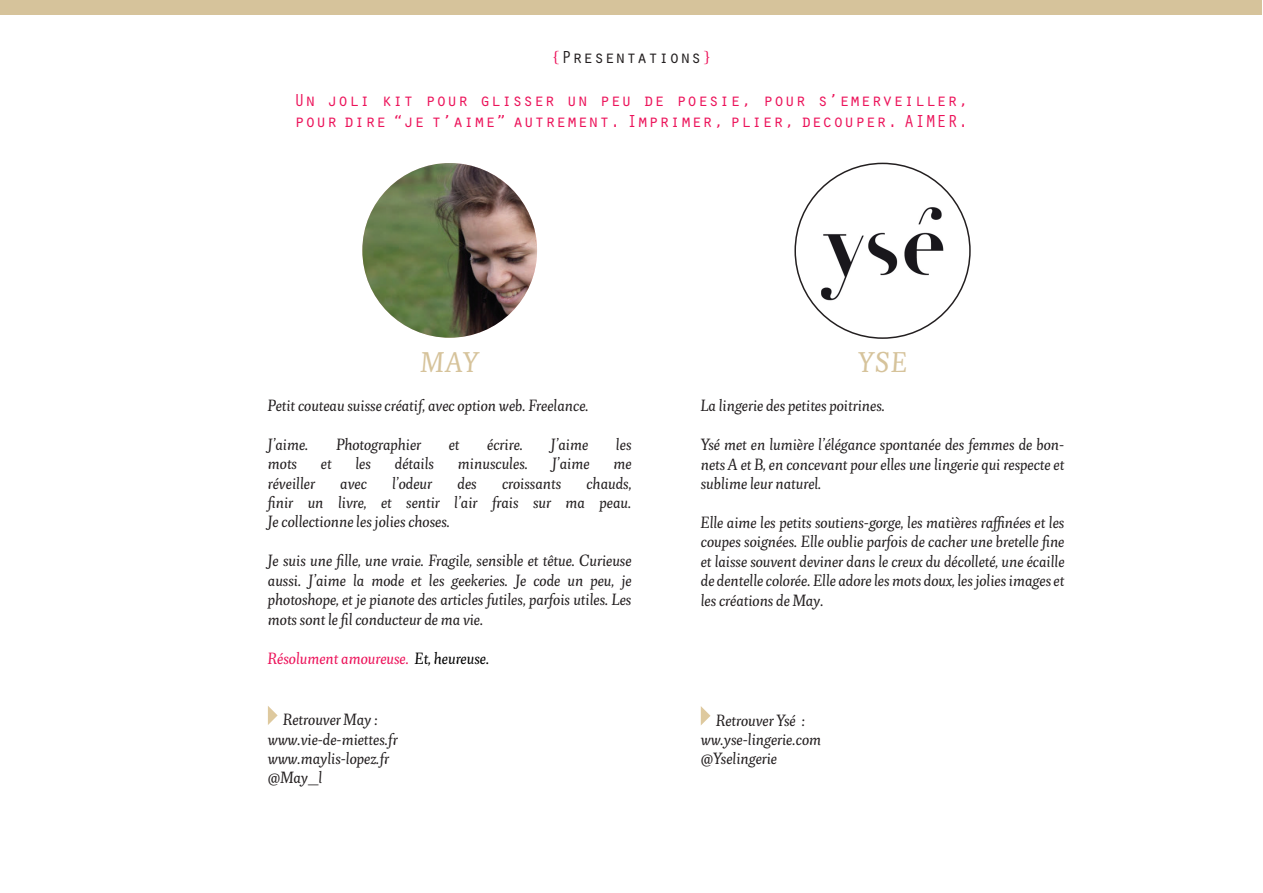
<style>
.page{position:relative;width:1263px;height:893px;background:#fff}
.page>*{position:absolute;margin:0;border:0;box-sizing:border-box;transform-origin:0 0}
.t1{font:28.35px "Pigeon";color:#d6c39b}
.t2{font:18px/21.6px "Orator Std";color:#ec135a}
.t3{font:18px "Orator Std";color:#231f20}
.t4{font:16.2px/19.5px "Pigeon";color:#231f20;text-align:justify}
.t5{font:16.2px "Pigeon";color:#ec135a}
.s1{color:#ec135a}
.s2{color:#000}
.s3{font-family:"Georgia"}
</style>
<div class="page">
<div style="left:0;top:0;width:1262px;height:15px;background:#d6c39b"></div>
<img style="left:362px;top:163px;width:175px;height:175px;border-radius:87px">
<svg style="left:268px;top:706px;width:10px;height:19px"></svg>
<img style="left:812px;top:207px;width:138px;height:100px">
<svg style="left:701px;top:706px;width:9px;height:19px"></svg>
<p class="t3" style="left:550px;top:44px;width:163px"><span class="s1">{</span>Presentations<span class="s1">}</span></p>
<p class="t2" style="left:294px;top:88px;width:676px">Un joli kit pour glisser un peu de poesie, pour s’emerveiller, pour dire “je t’aime” autrement. Imprimer, plier, decouper. AIMER.</p>
<h1 class="t1" style="left:421px;top:345px;width:60px">MAY</h1>
<p class="t4" style="left:268px;top:395px;width:322px">Petit couteau suisse créatif, avec option web. Freelance.</p>
<p class="t4" style="left:268px;top:434px;width:42px">J’aime.</p>
<p class="t4" style="left:336px;top:434px;width:87px">Photographier</p>
<p class="t4" style="left:449px;top:434px;width:12px">et</p>
<p class="t4" style="left:487px;top:434px;width:38px">écrire.</p>
<p class="t4" style="left:551px;top:434px;width:39px">J’aime</p>
<p class="t4" style="left:616px;top:434px;width:17px">les</p>
<p class="t4" style="left:268px;top:454px;width:31px">mots</p>
<p class="t4" style="left:321px;top:454px;width:12px">et</p>
<p class="t4" style="left:355px;top:454px;width:17px">les</p>
<p class="t4" style="left:395px;top:454px;width:41px">détails</p>
<p class="t4" style="left:458px;top:454px;width:72px">minuscules.</p>
<p class="t4" style="left:552px;top:454px;width:39px">J’aime</p>
<p class="t4" style="left:613px;top:454px;width:20px">me</p>
<p class="t4" style="left:268px;top:473px;width:49px">réveiller</p>
<p class="t4" style="left:340px;top:473px;width:28px">avec</p>
<p class="t4" style="left:392px;top:473px;width:42px">l’odeur</p>
<p class="t4" style="left:457px;top:473px;width:21px">des</p>
<p class="t4" style="left:502px;top:473px;width:61px">croissants</p>
<p class="t4" style="left:268px;top:473px;width:365px;text-indent:319px">chauds, finir un livre, et sentir l’air frais sur ma peau.<br>Je collectionne les jolies choses.</p>
<p class="t4" style="left:268px;top:551px;width:365px">Je suis une fille, une vraie. Fragile, sensible et têtue. Curieuse aussi. J’aime la mode et les geekeries. Je code un peu, je photoshope, et je pianote des articles futiles, parfois utiles. Les mots sont le fil conducteur de ma vie.</p>
<p class="t5" style="left:268px;top:648px;width:223px">Résolument amoureuse. <span class="s2">Et, heureuse.</span></p>
<p class="t4" style="left:268px;top:710px;width:132px;text-align:left;text-indent:15px">Retrouver May : www.vie-de-miettes.fr www.maylis-lopez.fr @May<span class="s3">_</span>l</p>
<h1 class="t1" style="left:858px;top:346px;width:50px">YSE</h1>
<p class="t4" style="left:701px;top:396px;width:186px">La lingerie des petites poitrines.</p>
<p class="t4" style="left:701px;top:435px;width:365px">Ysé met en lumière l’élégance spontanée des femmes de bon&shy;nets A et B, en concevant pour elles une lingerie qui respecte et sublime leur naturel.</p>
<p class="t4" style="left:701px;top:512px;width:365px">Elle aime les petits soutiens-gorge, les matières raffinées et les coupes soignées. Elle oublie parfois de cacher une bretelle fine et laisse souvent deviner dans le creux du décolleté, une écaille de dentelle colorée. Elle adore les mots doux, les jolies images et les créations de May.</p>
<p class="t4" style="left:701px;top:710px;width:122px;text-align:left;text-indent:15px">Retrouver Ysé : ww.yse-lingerie.com @Yselingerie</p>
</div>
